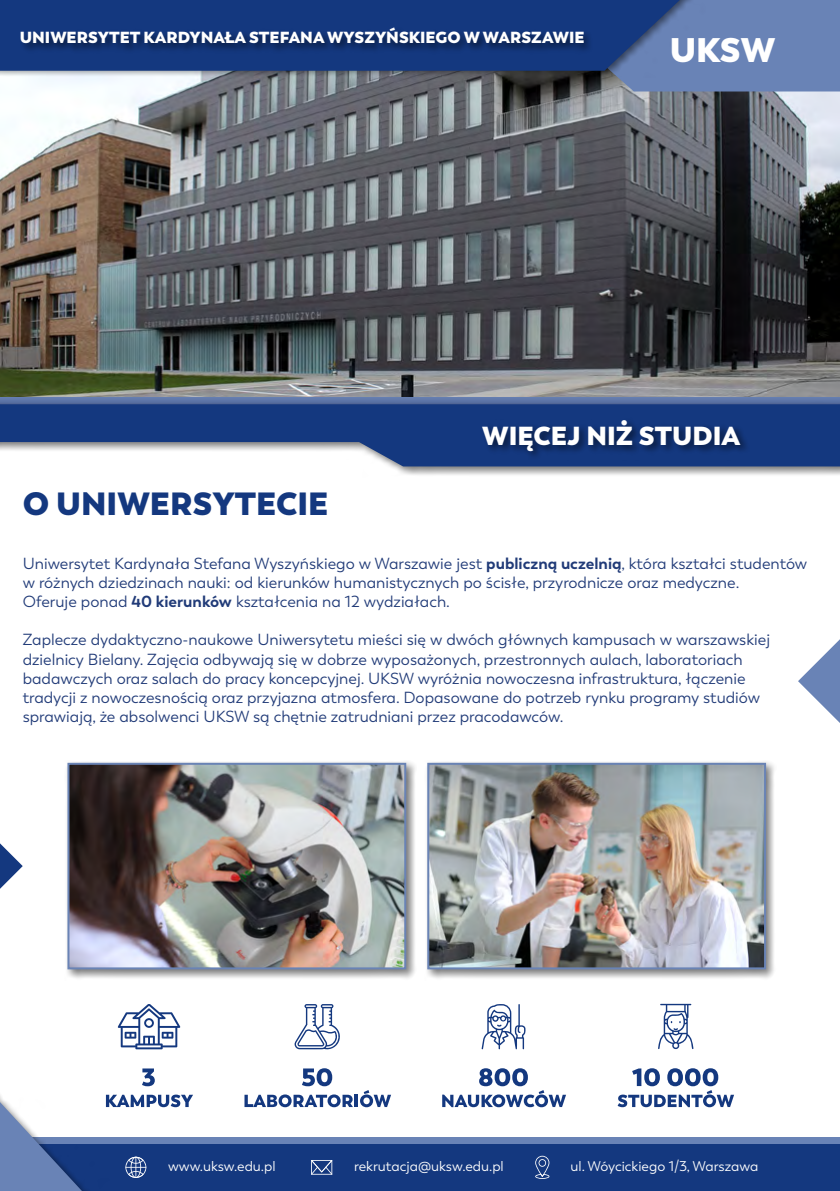
<style>
.page{position:relative;width:840px;height:1191px;background:#fff}
.page>*{position:absolute;margin:0;border:0;box-sizing:border-box;transform-origin:0 0}
.t1{font:800 34px "Trenda";color:#fff}
.t2{font:800 32px "Trenda";color:#14387f}
.t3{font:800 26px "Trenda";color:#fff}
.t4{font:16px/19.2px "Trenda";color:#213b78}
.t5{font:800 16px "Trenda";color:#fff}
.t6{font:14px "Trenda";color:#fff}
.s1{font-weight:700}
</style>
<div class="page">
<div style="left:0;top:1137px;width:839px;height:54px;background:#6983b6"></div>
<div style="left:0;top:1144px;width:839px;height:47px;background:#14387f"></div>
<img style="left:0;top:78px;width:839px;height:319px">
<svg style="left:530px;top:0;width:309px;height:91px;background:#657dab"></svg>
<div style="left:0;top:0;width:714px;height:78px;background:#000;opacity:.5"></div>
<svg style="left:0;top:0;width:679px;height:71px;background:#1a3d81"></svg>
<hr style="left:0;top:397px;width:839px;height:4px;background:#627aac">
<div style="left:0;top:401px;width:839px;height:76px;background:#000;opacity:.5"></div>
<svg style="left:0;top:404px;width:839px;height:62px;background:#445f96"></svg>
<div style="left:480px;top:418px;width:269px;height:43px;background:#000;opacity:.5"></div>
<div style="left:19px;top:25px;width:574px;height:29px;background:#000;opacity:.5"></div>
<svg style="left:0;top:843px;width:23px;height:45px"></svg>
<svg style="left:798px;top:640px;width:41px;height:82px"></svg>
<div style="left:0;top:1075px;width:113px;height:116px;background:#000;opacity:.5"></div>
<svg style="left:0;top:1102px;width:82px;height:89px"></svg>
<svg style="left:117px;top:1004px;width:63px;height:45px"></svg>
<svg style="left:142px;top:1068px;width:13px;height:18px"></svg>
<svg style="left:106px;top:1094px;width:87px;height:13px"></svg>
<svg style="left:294px;top:1004px;width:46px;height:46px"></svg>
<svg style="left:302px;top:1068px;width:30px;height:18px"></svg>
<svg style="left:244px;top:1094px;width:109px;height:13px"></svg>
<hr style="left:354px;top:1094px;width:4px;height:13px;background:#14387f">
<svg style="left:360px;top:1090px;width:31px;height:17px"></svg>
<svg style="left:658px;top:1003px;width:35px;height:46px"></svg>
<svg style="left:617px;top:1068px;width:116px;height:39px"></svg>
<svg style="left:481px;top:1004px;width:44px;height:45px"></svg>
<svg style="left:442px;top:1068px;width:123px;height:39px"></svg>
<div style="left:65px;top:760px;width:352px;height:220px;background:#000;opacity:.5"></div>
<img style="left:70px;top:766px;width:333px;height:200px">
<div style="left:67px;top:763px;width:339px;height:206px;border:2px solid #6983b5"></div>
<div style="left:424px;top:760px;width:352px;height:220px;background:#000;opacity:.5"></div>
<img style="left:430px;top:766px;width:332px;height:200px">
<div style="left:427px;top:763px;width:338px;height:206px;border:2px solid #6983b5"></div>
<svg style="left:125px;top:1156px;width:21px;height:21px"></svg>
<svg style="left:311px;top:1160px;width:21px;height:14px"></svg>
<svg style="left:535px;top:1155px;width:14px;height:23px"></svg>
<p class="t5" style="left:20px;top:27px;width:566px">UNIWERSYTET KARDYNAŁA STEFANA WYSZYŃSKIEGO W WARSZAWIE</p>
<h1 class="t1" style="left:669px;top:28px;width:107px">UKSW</h1>
<h2 class="t2" style="left:23px;top:482px;width:307px">O UNIWERSYTECIE</h2>
<h3 class="t3" style="left:482px;top:419px;width:259px">WIĘCEJ NIŻ STUDIA</h3>
<p class="t4" style="left:23px;top:553px;width:785px">Uniwersytet Kardynała Stefana Wyszyńskiego w Warszawie jest <span class="s1">publiczną uczelnią</span>, która kształci studentów w różnych dziedzinach nauki: od kierunków humanistycznych po ścisłe, przyrodnicze oraz medyczne.<br>Oferuje ponad <span class="s1">40 kierunków</span> kształcenia na 12 wydziałach.</p>
<p class="t4" style="left:23px;top:630px;width:748px">Zaplecze dydaktyczno-naukowe Uniwersytetu mieści się w dwóch głównych kampusach w warszawskiej dzielnicy Bielany. Zajęcia odbywają się w dobrze wyposażonych, przestronnych aulach, laboratoriach badawczych oraz salach do pracy koncepcyjnej. UKSW wyróżnia nowoczesna infrastruktura, łączenie tradycji z nowoczesnością oraz przyjazna atmosfera. Dopasowane do potrzeb rynku programy studiów sprawiają, że absolwenci UKSW są chętnie zatrudniani przez pracodawców.</p>
<p class="t6" style="left:168px;top:1158px;width:109px">www.uksw.edu.pl</p>
<p class="t6" style="left:354px;top:1158px;width:151px">rekrutacja@uksw.edu.pl</p>
<p class="t6" style="left:570px;top:1158px;width:189px">ul. Wóycickiego 1/3, Warszawa</p>
</div>
